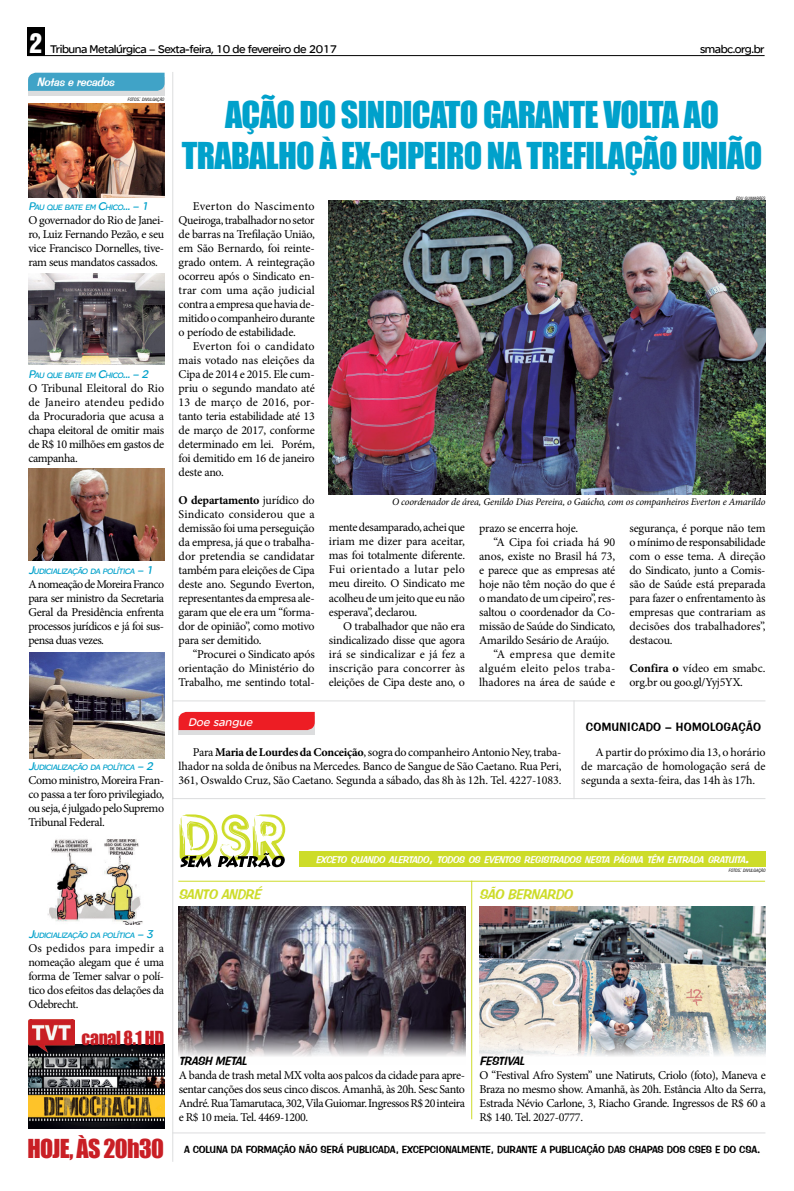
<style>
.page{position:relative;width:794px;height:1191px;background:#fff}
.page>*{position:absolute;margin:0;border:0;box-sizing:border-box;transform-origin:0 0}
.t1{font:34px/41px "Impact";letter-spacing:-.02em;color:#00a1cb;text-align:center}
.t2{font:24px "Impact";letter-spacing:-.025em;color:#c91f25}
.t3{font:17.8px "Impact";color:#c91f25}
.t4{font:italic 14px "Impress BT";color:#cddc29}
.t5{font:12px/14px "Minion Pro";letter-spacing:-.02em;color:#000;text-align:justify}
.t6{font:12px "SE Optimist Semi";letter-spacing:-.04em;color:#000}
.t7{font:12px "Minion Pro";letter-spacing:.03em;color:#000}
.t8{font:12px "Minion Pro";color:#000}
.t9{font:12px "Impress BT";letter-spacing:.02em;color:#000}
.t10{font:12px "Minion Pro";letter-spacing:.005em;color:#000}
.t11{font:12px "Minion Pro";letter-spacing:.035em;color:#000}
.t12{font:italic 12px "Impress BT";color:#000}
.t13{font:italic 12px "Impress BT";color:#fff}
.t14{font:italic 12px "SE Optimist Semi";color:#fff}
.t15{font:10.3px "Impress BT";letter-spacing:-.02em;color:#000}
.t16{font:italic 10px "Minion Pro";letter-spacing:-.015em;color:#000}
.t17{font:italic 9.8px "Impress BT";color:#fff}
.t18{font:italic 8.4px "SE Optimist Semi";color:#00a1cb}
.t19{font:italic condensed 4.4px "Swiss 721 BT";color:#000}
.s1{font-family:"Helvetica Inserat";font-size:25px;color:#fff}
.s2{font-size:6.2px}
.s3{font-size:12px}
.s4{font-weight:700}
.s5{font-size:14px}
</style>
<div class="page">
<img style="left:28px;top:1044px;width:136px;height:84px">
<img style="left:28px;top:1020px;width:47px;height:32px">
<img style="left:329px;top:201px;width:436px;height:293px">
<div style="left:28px;top:77px;width:137px;height:18px;background:#dcddde"></div>
<svg style="left:28px;top:73px;width:137px;height:18px;background:#43a4c7"></svg>
<img style="left:28px;top:104px;width:136px;height:94px">
<img style="left:28px;top:274px;width:136px;height:90px">
<img style="left:28px;top:469px;width:136px;height:91px">
<img style="left:29px;top:652px;width:136px;height:106px">
<img style="left:48px;top:839px;width:95px;height:85px">
<hr style="left:172px;top:72px;width:1px;height:1089px;background:#dcddde">
<div style="left:27px;top:28px;width:17px;height:28px;background:#000"></div>
<hr style="left:27px;top:55px;width:737px;height:1px;background:#000">
<hr style="left:172px;top:798px;width:593px;height:1px;background:#dcddde">
<hr style="left:172px;top:1132px;width:593px;height:1px;background:#dcddde">
<hr style="left:172px;top:700px;width:593px;height:1px;background:#dcddde">
<hr style="left:573px;top:700px;width:1px;height:99px;background:#dcddde">
<div style="left:179px;top:716px;width:136px;height:18px;background:linear-gradient(to right,#ddd6d7,#dcd8d9)"></div>
<div style="left:179px;top:712px;width:136px;height:18px;background:#ed1d24"></div>
<div style="left:299px;top:851px;width:466px;height:16px;background:#cddc29"></div>
<svg style="left:179px;top:814px;width:106px;height:53px"></svg>
<img style="left:178px;top:906px;width:287px;height:150px">
<img style="left:479px;top:906px;width:286px;height:150px">
<hr style="left:178px;top:880px;width:587px;height:1px;background:#cddc29">
<hr style="left:471px;top:880px;width:1px;height:239px;background:#cddc29">
<p class="t6" style="left:30px;top:42px;width:309px"><span class="s1">2</span> Tribuna Metalúrgica – Sexta-feira, 10 de fevereiro de 2017</p>
<p class="t6" style="left:700px;top:42px;width:66px">smabc.org.br</p>
<p class="t13" style="left:37px;top:75px;width:82px">NOTASERECADOS</p>
<p class="t19" style="left:128px;top:97px;width:38px">FOTOS<span class="s2">:</span> DIVULGAÇÃO</p>
<p class="t18" style="left:28px;top:202px;width:124px"><span class="s3">P</span>AU QUE BATE EM <span class="s3">C</span>HICO<span class="s3">...– 1</span></p>
<p class="t5" style="left:28px;top:213px;width:137px">O governador do Rio de Janei&shy;ro, Luiz Fernando Pezão, e seu vice Francisco Dornelles, tive&shy;ram seus mandatos cassados.</p>
<p class="t18" style="left:28px;top:370px;width:124px"><span class="s3">P</span>AU QUE BATE EM <span class="s3">C</span>HICO<span class="s3">...– 2</span></p>
<p class="t5" style="left:28px;top:381px;width:137px">O Tribunal Eleitoral do Rio de Janeiro atendeu pedido da Procuradoria que acusa a chapa eleitoral de omitir mais de R$ 10 milhões em gastos de campanha.</p>
<p class="t18" style="left:28px;top:566px;width:129px"><span class="s3">J</span>UDICIALIZAÇÃO DA POLÍTICA <span class="s3">– 1</span></p>
<p class="t5" style="left:28px;top:577px;width:137px">A nomeação de Moreira Franco para ser ministro da Secretaria Geral da Presidência enfrenta processos jurídicos e já foi sus&shy;pensa duas vezes.</p>
<p class="t18" style="left:28px;top:762px;width:129px"><span class="s3">J</span>UDICIALIZAÇÃO DA POLÍTICA <span class="s3">– 2</span></p>
<p class="t5" style="left:28px;top:773px;width:137px">Como ministro, Moreira Fran&shy;co passa a ter foro privilegiado, ou seja, é julgado pelo Supremo Tribunal Federal.</p>
<p class="t18" style="left:28px;top:930px;width:129px"><span class="s3">J</span>UDICIALIZAÇÃO DA POLÍTICA <span class="s3">– 3</span></p>
<p class="t5" style="left:28px;top:941px;width:137px">Os pedidos para impedir a nomeação alegam que é uma forma de Temer salvar o polí&shy;tico dos efeitos das delações da Odebrecht.</p>
<h3 class="t3" style="left:82px;top:1023px;width:84px">CANAL 8.1 HD</h3>
<h2 class="t2" style="left:27px;top:1129px;width:138px">HOJE, ÀS 20H30</h2>
<h1 class="t1" style="left:182px;top:93px;width:582px">AÇÃO DO SINDICATO GARANTE VOLTA AO<br>TRABALHO À EX-CIPEIRO NA TREFILAÇÃO UNIÃO</h1>
<p class="t5" style="left:179px;top:199px;width:138px;text-indent:14px">Everton do Nascimento Queiroga, trabalhador no setor de barras na Trefilação União, em São Bernardo, foi reinte&shy;grado ontem. A reintegração ocorreu após o Sindicato en&shy;trar com uma ação judicial contra a empresa que havia de&shy;mitido o companheiro durante o período de estabilidade.</p>
<p class="t5" style="left:179px;top:339px;width:138px;text-indent:14px">Everton foi o candidato mais votado nas eleições da Cipa de 2014 e 2015. Ele cum&shy;priu o segundo mandato até 13 de março de 2016, por&shy;tanto teria estabilidade até 13 de março de 2017, conforme determinado em lei. Porém, foi demitido em 16 de janeiro deste ano.</p>
<p class="t5" style="left:179px;top:493px;width:138px"><span class="s4">O departamento</span> jurídico do Sindicato considerou que a demissão foi uma perseguição da empresa, já que o trabalha&shy;dor pretendia se candidatar também para eleições de Cipa deste ano. Segundo Everton, representantes da empresa ale&shy;garam que ele era um “forma&shy;dor de opinião”, como motivo para ser demitido.</p>
<p class="t5" style="left:179px;top:647px;width:138px;text-indent:14px">“Procurei o Sindicato após orientação do Ministério do Trabalho, me sentindo total-</p>
<p class="t19" style="left:736px;top:196px;width:31px">EDU GUIMARÃES</p>
<p class="t16" style="left:392px;top:495px;width:375px">O coordenador de área, Genildo Dias Pereira, o Gaúcho, com os companheiros Everton e Amarildo</p>
<p class="t5" style="left:329px;top:520px;width:138px">mente desamparado, achei que iriam me dizer para aceitar, mas foi totalmente diferente.<br>Fui orientado a lutar pelo meu direito. O Sindicato me acolheu de um jeito que eu não esperava”, declarou.</p>
<p class="t5" style="left:329px;top:619px;width:138px;text-indent:14px">O trabalhador que não era sindicalizado disse que agora irá se sindicalizar e já fez a inscrição para concorrer às eleições de Cipa deste ano, o</p>
<p class="t5" style="left:479px;top:521px;width:101px">prazo se encerra hoje.</p>
<p class="t10" style="left:493px;top:533px;width:123px">“A Cipa foi criada há 90</p>
<p class="t5" style="left:479px;top:549px;width:138px">anos, existe no Brasil há 73,</p>
<p class="t5" style="left:479px;top:563px;width:138px">e parece que as empresas até</p>
<p class="t5" style="left:479px;top:577px;width:138px">hoje não têm noção do que é</p>
<p class="t5" style="left:479px;top:591px;width:138px">o mandato de um cipeiro”, res-</p>
<p class="t5" style="left:479px;top:605px;width:138px">saltou o coordenador da Co-</p>
<p class="t5" style="left:479px;top:619px;width:138px">missão de Saúde do Sindicato,</p>
<p class="t5" style="left:479px;top:633px;width:131px">Amarildo Sesário de Araújo.</p>
<p class="t11" style="left:493px;top:645px;width:123px">“A empresa que demite</p>
<p class="t7" style="left:479px;top:659px;width:138px">alguém eleito pelos traba-</p>
<p class="t8" style="left:479px;top:673px;width:138px">lhadores na área de saúde e</p>
<p class="t5" style="left:629px;top:521px;width:138px">segurança, é porque não tem o mínimo de responsabilidade com o esse tema. A direção do Sindicato, junto a Comis&shy;são de Saúde está preparada para fazer o enfrentamento às empresas que contrariam as decisões dos trabalhadores”, destacou.</p>
<p class="t5" style="left:629px;top:661px;width:138px"><span class="s4">Confira o</span> vídeo em smabc. org.br ou goo.gl/Yyj5YX.</p>
<p class="t14" style="left:188px;top:715px;width:69px">Doe sangue</p>
<p class="t9" style="left:586px;top:720px;width:176px">COMUNICADO – HOMOLOGAÇÃO</p>
<p class="t5" style="left:179px;top:745px;width:384px;text-indent:14px">Para <span class="s4">Maria de Lourdes da Conceição</span>, sogra do companheiro Antonio Ney, traba&shy;lhador na solda de ônibus na Mercedes. Banco de Sangue de São Caetano. Rua Peri, 361, Oswaldo Cruz, São Caetano. Segunda a sábado, das 8h às 12h. Tel. 4227-1083.</p>
<p class="t5" style="left:581px;top:745px;width:186px;text-indent:14px">A partir do próximo dia 13, o horário de marcação de homologação será de segunda a sexta-feira, das 14h às 17h.</p>
<p class="t17" style="left:316px;top:854px;width:439px">EXCETO QUANDO ALERTADO<span class="s5">,</span>TODOS OS EVENTOS REGISTRADOS NESTA PÁGINA TÊM ENTRADA GRATUITA<span class="s5">.</span></p>
<p class="t4" style="left:178px;top:886px;width:88px">SANTO AN DRÉ</p>
<p class="t4" style="left:479px;top:886px;width:99px">SÃO BERNARDO</p>
<p class="t19" style="left:729px;top:868px;width:38px">FOTOS<span class="s2">:</span> DIVULGAÇÃO</p>
<p class="t12" style="left:179px;top:1053px;width:73px">TRASH METAL</p>
<p class="t5" style="left:179px;top:1067px;width:288px">A banda de trash metal MX volta aos palcos da cidade para apre&shy;sentar canções dos seus cinco discos. Amanhã, às 20h. Sesc Santo André. Rua Tamarutaca, 302, Vila Guiomar. Ingressos R$ 20 inteira e R$ 10 meia. Tel. 4469-1200.</p>
<p class="t12" style="left:479px;top:1053px;width:50px">FEST IVAL</p>
<p class="t5" style="left:479px;top:1067px;width:288px">O “Festival Afro System” une Natiruts, Criolo (foto), Maneva e Braza no mesmo show. Amanhã, às 20h. Estância Alto da Serra, Estrada Névio Carlone, 3, Riacho Grande. Ingressos de R$ 60 a R$ 140. Tel. 2027-0777.</p>
<p class="t15" style="left:184px;top:1142px;width:578px">A COLUNA DA FORMAÇÃO NÃO SERÁ PUBLICADA, EXCEPCIONALMENTE, DURANTE A PUBLICAÇÃO DAS CHAPAS DOS CSES E DO CSA .</p>
</div>
